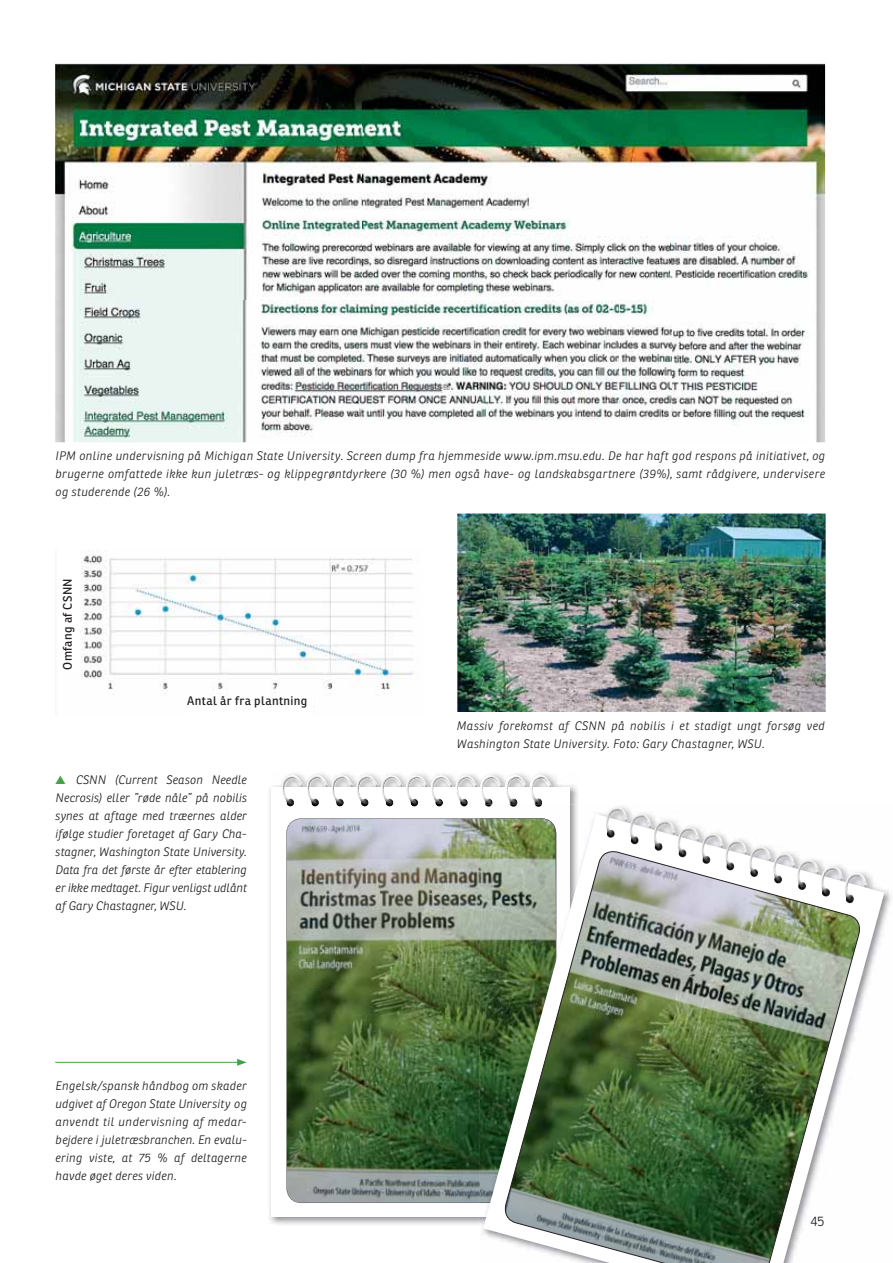
<style>
.page{position:relative;width:893px;height:1263px;background:#fff}
.page>*{position:absolute;margin:0;border:0;box-sizing:border-box;transform-origin:0 0}
.t1{font:300 13.5px "Ronnia Fyens";color:#231f20}
.t2{font:italic 300 12px/18px "Ronnia Fyens";letter-spacing:.02em;color:#231f20;text-align:justify}
.t3{font:12px "Ronnia Fyens";letter-spacing:.03em;color:#231f20}
.s1{color:#47a14a}
</style>
<div class="page">
<img style="left:55px;top:64px;width:770px;height:378px">
<img style="left:457px;top:514px;width:368px;height:198px">
<img style="left:80px;top:550px;width:333px;height:157px">
<div style="left:187px;top:696px;width:126px;height:31px;background:#fff"></div>
<img style="left:269px;top:773px;width:309px;height:452px">
<div style="left:271px;top:787px;width:299px;height:430px;background:#fff"></div>
<img style="left:282px;top:775px;width:195px;height:32px">
<img style="left:286px;top:818px;width:194px;height:385px">
<img style="left:485px;top:804px;width:57px;height:3px">
<img style="left:480px;top:818px;width:3px;height:385px">
<svg style="left:483px;top:814px;width:401px;height:427px"></svg>
<img style="left:605px;top:808px;width:214px;height:40px">
<img style="left:502px;top:848px;width:361px;height:415px">
<hr style="left:55px;top:1062px;width:185px;height:1px;background:#47a14a">
<svg style="left:237px;top:1059px;width:10px;height:7px"></svg>
<p class="t2" style="left:55px;top:448px;width:771px">IPM online undervisning på Michigan State University. Screen dump fra hjemmeside www.ipm.msu.edu. De har haft god respons på initiativet, og brugerne omfattede ikke kun juletræs- og klippegrøntdyrkere (30 %) men også have- og landskabsgartnere (39%), samt rådgivere, undervisere og studerende (26 %).</p>
<p class="t3" style="left:63px;top:670px;width:93px;rotate:-90deg">Omfang af CSNN</p>
<p class="t3" style="left:187px;top:697px;width:122px">Antal år fra plantning</p>
<p class="t2" style="left:55px;top:772px;width:193px"><span class="s1">▲</span> CSNN (Current Season Needle Necrosis) eller ”røde nåle” på nobilis synes at aftage med træernes alder ifølge studier foretaget af Gary Cha&shy;stagner, Washington State University.<br>Data fra det første år efter etablering er ikke medtaget. Figur venligst udlånt af Gary Chastagner, WSU.</p>
<p class="t2" style="left:55px;top:1078px;width:193px">Engelsk/spansk håndbog om skader udgivet af Oregon State University og anvendt til undervisning af medar&shy;bejdere i juletræsbranchen. En evalu&shy;ering viste, at 75 % af deltagerne havde øget deres viden.</p>
<p class="t2" style="left:457px;top:718px;width:369px">Massiv forekomst af CSNN på nobilis i et stadigt ungt forsøg ved<br>Washington State University. Foto: Gary Chastagner, WSU.</p>
<p class="t1" style="left:810px;top:1217px;width:16px">45</p>
</div>
